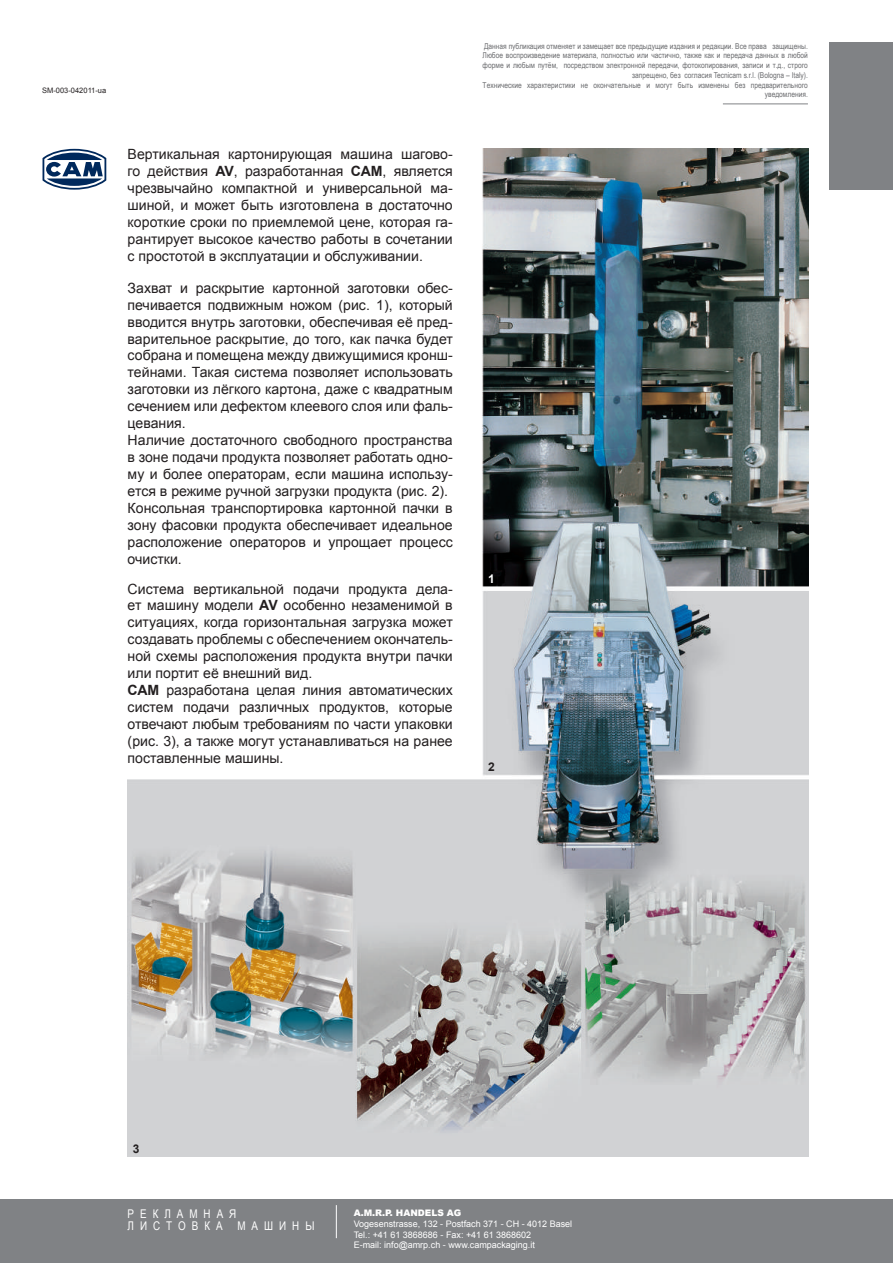
<style>
.page{position:relative;width:893px;height:1263px;background:#fff}
.page>*{position:absolute;margin:0;border:0;box-sizing:border-box;transform-origin:0 0}
.t1{font:14.1px/17px "Arial";color:#231f20}
.t2{font:12px/12px "Arial Narrow";letter-spacing:.5em;color:#fff}
.t3{font:700 12px "Arial";color:#231f20}
.t4{font:700 12px "Arial";color:#fff}
.t5{font:9px/10.8px "Arial";color:#fff}
.t6{font:900 9px "Arial";color:#fff}
.t7{font:8.1px/9.8px "Arial Narrow";color:#6c6d70;text-align:right}
.t8{font:7.5px "Arial";color:#231f20}
.s1{font-weight:700}
</style>
<div class="page">
<div style="left:0;top:1199px;width:893px;height:64px;background:#808285"></div>
<svg style="left:43px;top:149px;width:63px;height:41px"></svg>
<hr style="left:336px;top:1205px;width:1px;height:33px;background:#fff">
<div style="left:829px;top:43px;width:64px;height:147px;background:#808285"></div>
<hr style="left:723px;top:104px;width:85px;height:1px;background:#808285">
<img style="left:128px;top:149px;width:680px;height:1008px">
<p class="t8" style="left:42px;top:85px;width:66px">SM-003-042011-ua</p>
<p class="t1" style="left:128px;top:146px;width:327px;text-align:justify">Вертикальная картонирующая машина шагово&shy;го действия <span class="s1">AV</span>, разработанная <span class="s1">САМ</span>, является чрезвычайно компактной и универсальной ма&shy;шиной, и может быть изготовлена в достаточно короткие сроки по приемлемой цене, которая га&shy;рантирует высокое качество работы в сочетании с простотой в эксплуатации и обслуживании.</p>
<p class="t1" style="left:128px;top:279px;width:327px">Захват и раскрытие картонной заготовки обес&shy;печивается подвижным ножом (рис. 1), который вводится внутрь заготовки, обеспечивая её пред&shy;варительное раскрытие, до того, как пачка будет собрана и помещена между движущимися кронш&shy;тейнами. Такая система позволяет использовать заготовки из лёгкого картона, даже с квадратным сечением или дефектом клеевого слоя или фаль&shy;цевания.<br>Наличие достаточного свободного пространства в зоне подачи продукта позволяет работать одно&shy;му и более операторам, если машина использу&shy;ется в режиме ручной загрузки продукта (рис. 2).<br>Консольная транспортировка картонной пачки в зону фасовки продукта обеспечивает идеальное расположение операторов и упрощает процесс очистки.</p>
<p class="t1" style="left:128px;top:580px;width:327px">Система вертикальной подачи продукта дела&shy;ет машину модели <span class="s1">AV</span> особенно незаменимой в ситуациях, когда горизонтальная загрузка может создавать проблемы с обеспечением окончатель&shy;ной схемы расположения продукта внутри пачки или портит её внешний вид.<br><span class="s1">САМ</span> разработана целая линия автоматических систем подачи различных продуктов, которые отвечают любым требованиям по части упаковки (рис. 3), а также могут устанавливаться на ранее поставленные машины.</p>
<p class="t7" style="left:483px;top:41px;width:327px">Данная публикация отменяет и замещает все предыдущие издания и редакции. Все права защищены.<br>Любое воспроизведение материала, полностью или частично, также как и передача данных в любой форме и любым путём, посредством электронной передачи, фотокопирования, записи и т.д., строго запрещено, без согласия Tecnicam s.r.l. (Bologna – Italy).<br>Технические характеристики не окончательные и могут быть изменены без предварительного уведомления.</p>
<p class="t4" style="left:488px;top:570px;width:8px">1</p>
<p class="t3" style="left:488px;top:759px;width:8px">2</p>
<p class="t3" style="left:133px;top:1141px;width:8px">3</p>
<p class="t2" style="left:128px;top:1207px;width:189px">РЕКЛАМНАЯ<br>ЛИСТОВКА МАШИНЫ</p>
<p class="t6" style="left:354px;top:1206px;width:109px">A.M.R.P. HANDELS AG</p>
<p class="t5" style="left:354px;top:1218px;width:220px">Vogesenstrasse, 132 - Postfach 371 - CH - 4012 Basel<br>Tel.: +41 61 3868686 - Fax: +41 61 3868602<br>E-mail: info@amrp.ch - www.campackaging.it</p>
</div>
